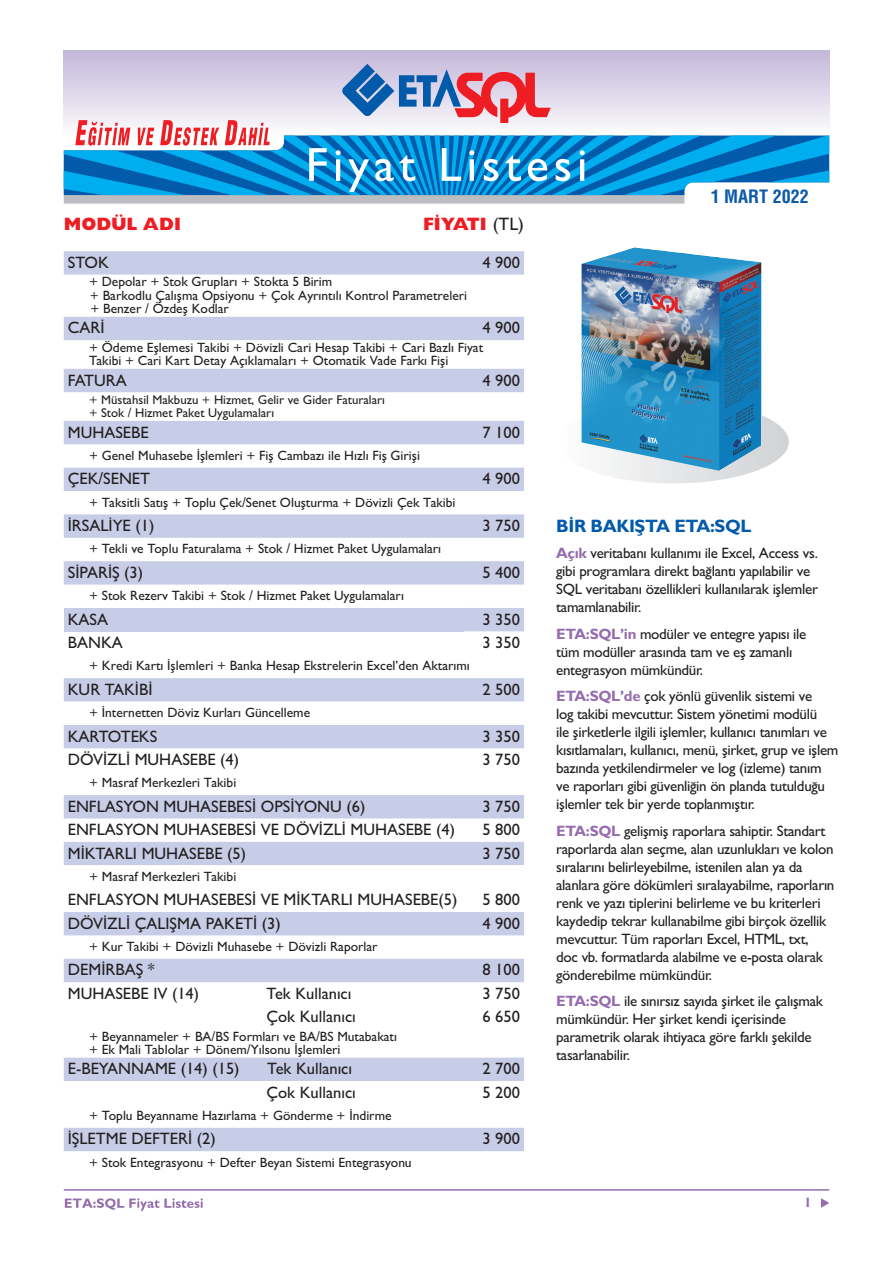
<style>
.page{position:relative;width:893px;height:1263px;background:#fff}
.page>*{position:absolute;margin:0;border:0;box-sizing:border-box;transform-origin:0 0}
.t1{font:18px "Gill Sans Extra Bold Tr";color:#ee1d23}
.t2{font:18px "Gill Sans Bold Tr";letter-spacing:-.02em;color:#015aaa}
.t3{font:18px "Helvetica Cond Bold Tr";color:#0c5aa7}
.t4{font:16.5px "Gill Sans Normal Tr";color:#231f20}
.t5{font:15px/18px "Gill Sans Normal Tr";letter-spacing:-.02em;color:#231f20}
.t6{font:13.5px/13.5px "Gill Sans Normal Tr";color:#231f20}
.t7{font:13.5px "Gill Sans Bold Tr";color:#946cae}
.t8{font:12.75px/13.5px "Gill Sans Normal Tr";color:#231f20}
.s1{font-family:"Gill Sans Normal Tr";color:#231f20}
.s2{font-family:"Gill Sans Bold Tr";color:#956cae}
</style>
<div class="page">
<svg style="left:65px;top:1198px;width:138px;height:13px"></svg>
<hr style="left:64px;top:1189px;width:765px;height:1px;background:#956cae">
<svg style="left:821px;top:1198px;width:8px;height:10px"></svg>
<img style="left:581px;top:247px;width:180px;height:168px">
<svg style="left:581px;top:415px;width:208px;height:68px"></svg>
<div style="left:64px;top:50px;width:765px;height:86px;background:#c8bddc"></div>
<svg style="left:64px;top:64px;width:765px;height:140px"></svg>
<svg style="left:64px;top:251px;width:460px;height:900px"></svg>
<div style="left:64px;top:608px;width:399px;height:23px;background:#c7cde7"></div>
<svg style="left:64px;top:865px;width:460px;height:24px"></svg>
<p class="t1" style="left:64px;top:214px;width:119px">MODÜL ADI</p>
<p class="t1" style="left:423px;top:214px;width:103px">FİYATI <span class="s1">(TL)</span></p>
<p class="t4" style="left:68px;top:253px;width:43px">STOK</p>
<p class="t4" style="left:482px;top:253px;width:39px">4 900</p>
<p class="t6" style="left:89px;top:275px;width:380px">+ Depolar + Stok Grupları + Stokta 5 Birim<br>+ Barkodlu Çalışma Opsiyonu + Çok Ayrıntılı Kontrol Parametreleri + Benzer / Özdeş Kodlar</p>
<p class="t4" style="left:68px;top:318px;width:38px">CARİ</p>
<p class="t4" style="left:482px;top:318px;width:39px">4 900</p>
<p class="t6" style="left:89px;top:340px;width:396px">+ Ödeme Eşlemesi Takibi + Dövizli Cari Hesap Takibi + Cari Bazlı Fiyat<br>Takibi + Cari Kart Detay Açıklamaları + Otomatik Vade Farkı Fişi</p>
<p class="t4" style="left:68px;top:370px;width:61px">FATURA</p>
<p class="t4" style="left:482px;top:370px;width:39px">4 900</p>
<p class="t8" style="left:89px;top:393px;width:297px">+ Müstahsil Makbuzu + Hizmet, Gelir ve Gider Faturaları + Stok / Hizmet Paket Uygulamaları</p>
<p class="t4" style="left:68px;top:422px;width:82px">MUHASEBE</p>
<p class="t4" style="left:482px;top:422px;width:39px">7 100</p>
<p class="t6" style="left:89px;top:448px;width:332px">+ Genel Muhasebe İşlemleri + Fiş Cambazı ile Hızlı Fiş Girişi</p>
<p class="t4" style="left:68px;top:469px;width:84px">ÇEK/SENET</p>
<p class="t4" style="left:482px;top:469px;width:39px">4 900</p>
<p class="t6" style="left:89px;top:495px;width:368px">+ Taksitli Satış + Toplu Çek/Senet Oluşturma + Dövizli Çek Takibi</p>
<p class="t4" style="left:68px;top:516px;width:88px">İRSALİYE (1)</p>
<p class="t4" style="left:482px;top:516px;width:39px">3 750</p>
<p class="t6" style="left:89px;top:542px;width:354px">+ Tekli ve Toplu Faturalama + Stok / Hizmet Paket Uygulamaları</p>
<p class="t4" style="left:68px;top:563px;width:77px">SİPARİŞ (3)</p>
<p class="t4" style="left:482px;top:563px;width:39px">5 400</p>
<p class="t6" style="left:89px;top:589px;width:316px">+ Stok Rezerv Takibi + Stok / Hizmet Paket Uygulamaları</p>
<p class="t4" style="left:68px;top:609px;width:42px">KASA</p>
<p class="t4" style="left:482px;top:609px;width:39px">3 350</p>
<p class="t4" style="left:68px;top:633px;width:57px">BANKA</p>
<p class="t4" style="left:482px;top:633px;width:39px">3 350</p>
<p class="t6" style="left:89px;top:659px;width:382px">+ Kredi Kartı İşlemleri + Banka Hesap Ekstrelerin Excel’den Aktarımı</p>
<p class="t4" style="left:68px;top:680px;width:86px">KUR TAKİBİ</p>
<p class="t4" style="left:482px;top:680px;width:39px">2 500</p>
<p class="t6" style="left:89px;top:706px;width:223px">+ İnternetten Döviz Kurları Güncelleme</p>
<p class="t4" style="left:68px;top:726px;width:91px">KARTOTEKS</p>
<p class="t4" style="left:482px;top:726px;width:39px">3 350</p>
<p class="t4" style="left:68px;top:750px;width:173px">DÖVİZLİ MUHASEBE (4)</p>
<p class="t4" style="left:482px;top:750px;width:39px">3 750</p>
<p class="t6" style="left:89px;top:776px;width:149px">+ Masraf Merkezleri Takibi</p>
<p class="t4" style="left:68px;top:797px;width:299px">ENFLASYON MUHASEBESİ OPSİYONU (6)</p>
<p class="t4" style="left:482px;top:797px;width:39px">3 750</p>
<p class="t4" style="left:68px;top:820px;width:389px">ENFLASYON MUHASEBESİ VE DÖVİZLİ MUHASEBE (4)</p>
<p class="t4" style="left:482px;top:820px;width:39px">5 800</p>
<p class="t4" style="left:68px;top:843px;width:180px">MİKTARLI MUHASEBE (5)</p>
<p class="t4" style="left:482px;top:843px;width:39px">3 750</p>
<p class="t6" style="left:89px;top:869px;width:149px">+ Masraf Merkezleri Takibi</p>
<p class="t4" style="left:68px;top:890px;width:391px">ENFLASYON MUHASEBESİ VE MİKTARLI MUHASEBE(5)</p>
<p class="t4" style="left:482px;top:890px;width:39px">5 800</p>
<p class="t4" style="left:68px;top:913px;width:215px">DÖVİZLİ ÇALIŞMA PAKETİ (3)</p>
<p class="t4" style="left:482px;top:913px;width:39px">4 900</p>
<p class="t6" style="left:89px;top:940px;width:290px">+ Kur Takibi + Dövizli Muhasebe + Dövizli Raporlar</p>
<p class="t4" style="left:68px;top:960px;width:88px">DEMİRBAŞ *</p>
<p class="t4" style="left:482px;top:960px;width:39px">8 100</p>
<p class="t4" style="left:68px;top:984px;width:133px">MUHASEBE IV (14)</p>
<p class="t4" style="left:267px;top:984px;width:86px">Tek Kullanıcı</p>
<p class="t4" style="left:482px;top:984px;width:39px">3 750</p>
<p class="t4" style="left:267px;top:1007px;width:91px">Çok Kullanıcı</p>
<p class="t4" style="left:482px;top:1007px;width:39px">6 650</p>
<p class="t6" style="left:89px;top:1029px;width:309px">+ Beyannameler + BA/BS Formları ve BA/BS Mutabakatı + Ek Mali Tablolar + Dönem/Yılsonu İşlemleri</p>
<p class="t4" style="left:68px;top:1059px;width:173px">E-BEYANNAME (14) (15)</p>
<p class="t4" style="left:267px;top:1059px;width:86px">Tek Kullanıcı</p>
<p class="t4" style="left:482px;top:1059px;width:39px">2 700</p>
<p class="t4" style="left:267px;top:1082px;width:91px">Çok Kullanıcı</p>
<p class="t4" style="left:482px;top:1082px;width:39px">5 200</p>
<p class="t6" style="left:89px;top:1109px;width:304px">+ Toplu Beyanname Hazırlama + Gönderme + İndirme</p>
<p class="t4" style="left:68px;top:1129px;width:149px">İŞLETME DEFTERİ (2)</p>
<p class="t4" style="left:482px;top:1129px;width:39px">3 900</p>
<p class="t6" style="left:89px;top:1155px;width:324px">+ Stok Entegrasyonu + Defter Beyan Sistemi Entegrasyonu</p>
<p class="t3" style="left:711px;top:186px;width:100px">1 MART 2022</p>
<p class="t2" style="left:556px;top:515px;width:197px">BİR BAKIŞTA ETA:SQL</p>
<p class="t5" style="left:556px;top:544px;width:263px"><span class="s2">Açık</span> veritabanı kullanımı ile Excel, Access vs. gibi programlara direkt bağlantı yapılabilir ve SQL veritabanı özellikleri kullanılarak işlemler tamamlanabilir.</p>
<p class="t5" style="left:556px;top:624px;width:252px"><span class="s2">ETA:SQL’in</span> modüler ve entegre yapısı ile tüm modüller arasında tam ve eş zamanlı entegrasyon mümkündür.</p>
<p class="t5" style="left:556px;top:687px;width:284px"><span class="s2">ETA:SQL’de</span> çok yönlü güvenlik sistemi ve<br>log takibi mevcuttur. Sistem yönetimi modülü<br>ile şirketlerle ilgili işlemler, kullanıcı tanımları ve kısıtlamaları, kullanıcı, menü, şirket, grup ve işlem bazında yetkilendirmeler ve log (izleme) tanım ve raporları gibi güvenliğin ön planda tutulduğu işlemler tek bir yerde toplanmıştır.</p>
<p class="t5" style="left:556px;top:821px;width:280px"><span class="s2">ETA:SQL</span> gelişmiş raporlara sahiptir. Standart raporlarda alan seçme, alan uzunlukları ve kolon sıralarını belirleyebilme, istenilen alan ya da alanlara göre dökümleri sıralayabilme, raporların renk ve yazı tiplerini belirleme ve bu kriterleri kaydedip tekrar kullanabilme gibi birçok özellik mevcuttur. Tüm raporları Excel, HTML, txt,<br>doc vb. formatlarda alabilme ve e-posta olarak gönderebilme mümkündür.</p>
<p class="t5" style="left:556px;top:992px;width:268px"><span class="s2">ETA:SQL</span> ile sınırsız sayıda şirket ile çalışmak mümkündür. Her şirket kendi içerisinde parametrik olarak ihtiyaca göre farklı şekilde tasarlanabilir.</p>
<p class="t7" style="left:804px;top:1195px;width:9px">1</p>
</div>
